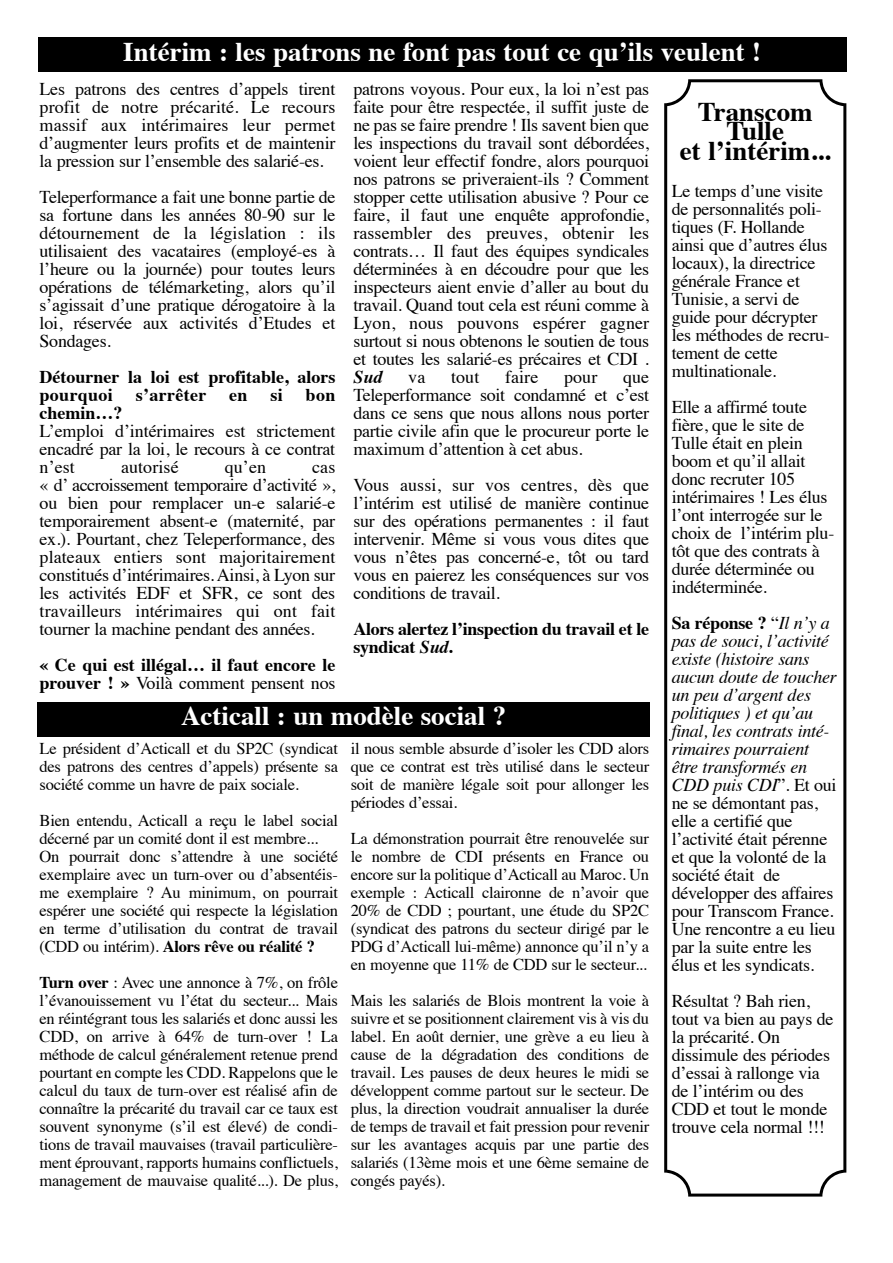
<style>
.page{position:relative;width:893px;height:1263px;background:#fff}
.page>*{position:absolute;margin:0;border:0;box-sizing:border-box;transform-origin:0 0}
.t1{font:700 27px "Times";color:#fff}
.t2{font:700 27px/19.5px "Times";color:#000;text-align:center}
.t3{font:18px/18px "Times";letter-spacing:-.015em;color:#000;text-align:justify}
.t4{font:700 18px/18px "Times";color:#000}
.t5{font:700 18px "Times";letter-spacing:.02em;color:#000}
.t6{font:18px "Times";letter-spacing:.005em;color:#000}
.t7{font:italic 700 18px "Times";color:#000}
.t8{font:16.5px/18px "Times";letter-spacing:-.015em;color:#000;text-align:justify}
.s1{font-weight:700}
.s2{font-style:italic}
.s3{font-weight:400}
</style>
<div class="page">
<div style="left:38px;top:38px;width:808px;height:34px;background:#000"></div>
<svg style="left:664px;top:79px;width:182px;height:1118px"></svg>
<div style="left:37px;top:702px;width:613px;height:34px;background:#000"></div>
<h1 class="t1" style="left:123px;top:41px;width:639px">Intérim : les patrons ne font pas tout ce qu’ils veulent !</h1>
<p class="t3" style="left:40px;top:81px;width:297px">Les patrons des centres d’appels tirent profit de notre précarité. Le recours massif aux intérimaires leur permet d’augmenter leurs profits et de maintenir la pression sur l’ensemble des salarié-es.</p>
<p class="t3" style="left:40px;top:189px;width:297px">Teleperformance a fait une bonne partie de sa fortune dans les années 80-90 sur le détournement de la législation : ils utilisaient des vacataires (employé-es à l’heure ou la journée) pour toutes leurs opérations de télémarketing, alors qu’il s’agissait d’une pratique dérogatoire à la loi, réservée aux activités d’Etudes et Sondages.</p>
<p class="t4" style="left:40px;top:369px;width:297px">Détourner la loi est profitable, alors pourquoi</p>
<p class="t3" style="left:353px;top:81px;width:297px">patrons voyous. Pour eux, la loi n’est pas faite pour être respectée, il suffit juste de ne pas se faire prendre ! Ils savent bien que les inspections du travail sont débordées, voient leur effectif fondre, alors pourquoi nos patrons se priveraient-ils ? Comment stopper cette utilisation abusive ? Pour ce faire, il faut une enquête approfondie, rassembler des preuves, obtenir les contrats… Il faut des équipes syndicales déterminées à en découdre pour que les inspecteurs aient envie d’aller au bout du travail. Quand tout cela est réuni comme à Lyon, nous pouvons espérer gagner surtout si nous obtenons le soutien de tous et toutes les salarié-es précaires et CDI .</p>
<p class="t7" style="left:353px;top:369px;width:31px">Sud</p>
<p class="t3" style="left:408px;top:369px;width:19px">va</p>
<p class="t3" style="left:451px;top:369px;width:30px">tout</p>
<p class="t3" style="left:505px;top:369px;width:35px">faire</p>
<p class="t3" style="left:564px;top:369px;width:35px">pour</p>
<h1 class="t2" style="left:680px;top:104px;width:152px">Transcom<br>Tulle<br>et l’intérim...</h1>
<p class="t3" style="left:671px;top:184px;width:160px;text-align:left">Le temps d’une visite de personnalités poli&shy;tiques (F. Hollande ainsi que d’autres élus locaux), la directrice générale France et<br>Tunisie, a servi de guide pour décrypter les méthodes de recru&shy;tement de cette multinationale.</p>
<p class="t3" style="left:671px;top:400px;width:164px;text-align:left">Elle a affirmé toute fière, que le site de<br>Tulle était en plein boom et qu’il allait donc recruter 105 intérimaires ! Les élus l’ont interrogée sur le choix de l’intérim plu&shy;tôt que des contrats à durée déterminée ou indéterminée.</p>
<p class="t3" style="left:671px;top:616px;width:167px;text-align:left"><span class="s1">Sa réponse ?</span> “<span class="s2">Il n’y a pas de souci, l’activité existe (histoire sans aucun doute de toucher un peu d’argent des politiques ) et qu’au final, les contrats inté&shy;rimaires pourraient être transformés en<br>CDD puis CDI</span>”. Et oui ne se démontant pas, elle a certifié que l’activité était pérenne et que la volonté de la société était de développer des affaires pour Transcom France.<br>Une rencontre a eu lieu par la suite entre les élus et les syndicats.</p>
<p class="t3" style="left:671px;top:994px;width:163px;text-align:left">Résultat ? Bah rien, tout va bien au pays de la précarité. On dissimule des périodes d’essai à rallonge via de l’intérim ou des<br>CDD et tout le monde trouve cela normal !!!</p>
<p class="t3" style="left:353px;top:369px;width:297px;text-indent:269px">que Teleperformance soit condamné et c’est dans ce sens que nous allons nous porter partie civile afin que le procureur porte le maximum d’attention à cet abus.</p>
<p class="t3" style="left:353px;top:477px;width:297px">Vous aussi, sur vos centres, dès que l’intérim est utilisé de manière continue sur des opérations permanentes : il faut intervenir. Même si vous vous dites que vous n’êtes pas concerné-e, tôt ou tard vous en paierez les conséquences sur vos conditions de travail.</p>
<p class="t4" style="left:353px;top:621px;width:297px">Alors alertez l’inspection du travail et le syndicat <span class="s2">Sud</span>.</p>
<p class="t5" style="left:136px;top:387px;width:72px">s’arrêter</p>
<p class="t4" style="left:229px;top:387px;width:20px">en</p>
<p class="t4" style="left:270px;top:387px;width:14px">si</p>
<p class="t4" style="left:305px;top:387px;width:31px">bon</p>
<p class="t4" style="left:40px;top:405px;width:84px">chemin…?</p>
<p class="t3" style="left:40px;top:423px;width:297px">L’emploi d’intérimaires est strictement encadré par la loi, le recours à ce contrat n’est</p>
<p class="t6" style="left:121px;top:459px;width:59px">autorisé</p>
<p class="t3" style="left:225px;top:459px;width:43px">qu’en</p>
<p class="t3" style="left:40px;top:459px;width:297px;text-indent:273px">cas « d’ accroissement temporaire d’activité », ou bien pour remplacer un-e salarié-e temporairement absent-e (maternité, par ex.). Pourtant, chez Teleperformance, des plateaux entiers sont majoritairement constitués d’intérimaires. Ainsi, à Lyon sur les activités EDF et SFR, ce sont des travailleurs intérimaires qui ont fait tourner la machine pendant des années.</p>
<p class="t4" style="left:40px;top:657px;width:297px">« Ce qui est illégal… il faut encore le prouver ! » <span class="s3">Voilà comment pensent nos</span></p>
<h1 class="t1" style="left:181px;top:705px;width:327px">Acticall : un modèle social ?</h1>
<p class="t8" style="left:40px;top:741px;width:300px">Le président d’Acticall et du SP2C (syndicat des patrons des centres d’appels) présente sa société comme un havre de paix sociale.</p>
<p class="t8" style="left:40px;top:813px;width:300px;text-align:left">Bien entendu, Acticall a reçu le label social décerné par un comité dont il est membre...<br>On pourrait donc s’attendre à une société exemplaire avec un turn-over ou d’absentéis&shy;me exemplaire ? Au minimum, on pourrait espérer une société qui respecte la législation en terme d’utilisation du contrat de travail (CDD ou intérim). <span class="s1">Alors rêve ou réalité ?</span></p>
<p class="t8" style="left:40px;top:975px;width:300px"><span class="s1">Turn over</span> : Avec une annonce à 7%, on frôle l’évanouissement vu l’état du secteur... Mais en réintégrant tous les salariés et donc aussi les CDD, on arrive à 64% de turn-over ! La méthode de calcul généralement retenue prend pourtant en compte les CDD. Rappelons que le calcul du taux de turn-over est réalisé afin de connaître la précarité du travail car ce taux est souvent synonyme (s’il est élevé) de condi&shy;tions de travail mauvaises (travail particulière&shy;ment éprouvant, rapports humains conflictuels, management de mauvaise qualité...). De plus,</p>
<p class="t8" style="left:351px;top:741px;width:300px">il nous semble absurde d’isoler les CDD alors que ce contrat est très utilisé dans le secteur soit de manière légale soit pour allonger les périodes d’essai.</p>
<p class="t8" style="left:351px;top:831px;width:300px">La démonstration pourrait être renouvelée sur le nombre de CDI présents en France ou encore sur la politique d’Acticall au Maroc. Un exemple : Acticall claironne de n’avoir que 20% de CDD ; pourtant, une étude du SP2C (syndicat des patrons du secteur dirigé par le PDG d’Acticall lui-même) annonce qu’il n’y a en moyenne que 11% de CDD sur le secteur...</p>
<p class="t8" style="left:351px;top:993px;width:300px">Mais les salariés de Blois montrent la voie à suivre et se positionnent clairement vis à vis du label. En août dernier, une grève a eu lieu à cause de la dégradation des conditions de travail. Les pauses de deux heures le midi se développent comme partout sur le secteur. De plus, la direction voudrait annualiser la durée de temps de travail et fait pression pour revenir sur les avantages acquis par une partie des salariés (13ème mois et une 6ème semaine de congés payés).</p>
</div>
